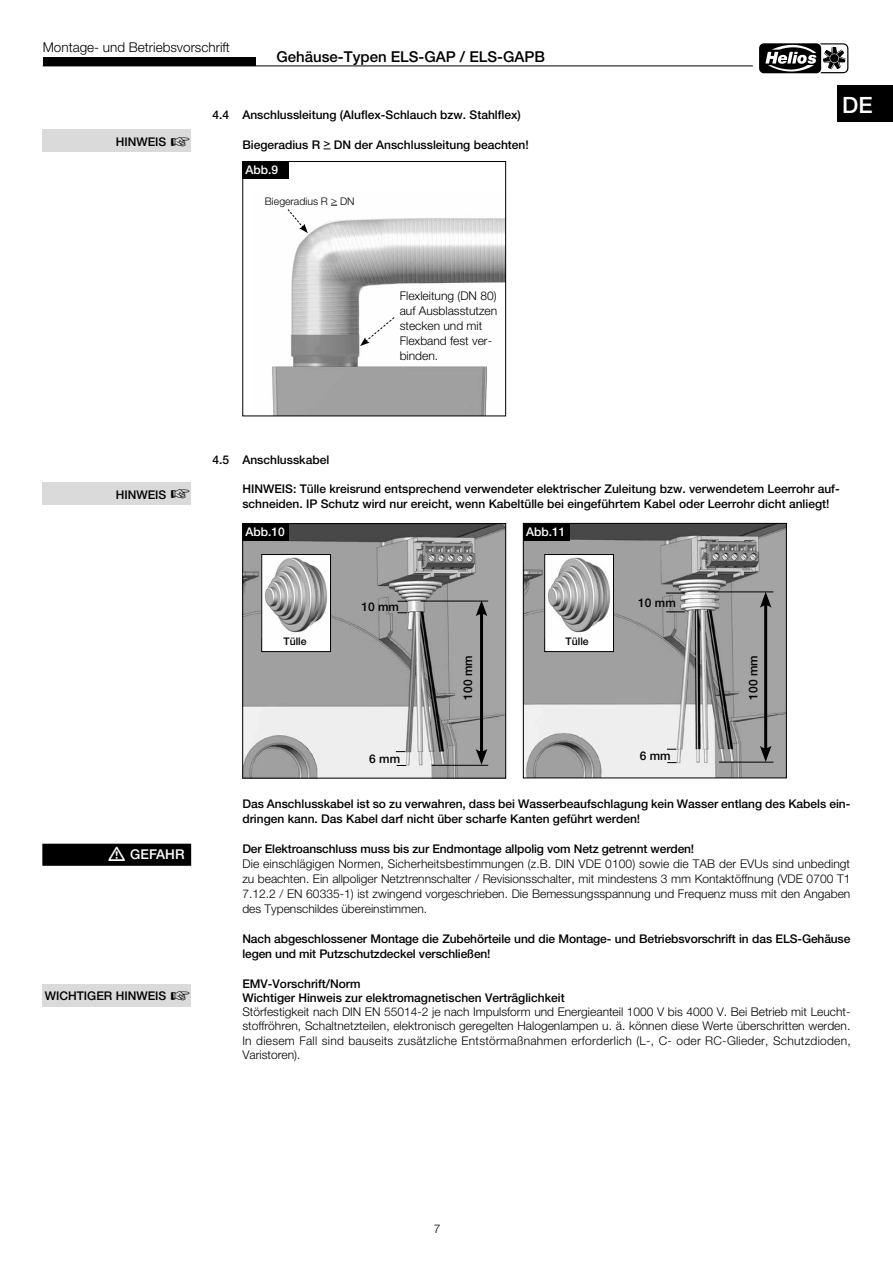
<style>
.page{position:relative;width:893px;height:1263px;background:#fff}
.page>*{position:absolute;margin:0;border:0;box-sizing:border-box;transform-origin:0 0}
.t1{font:500 22.5px "Helvetica Neue LTW1 G";color:#fff}
.t2{font:500 15px "Helvetica Neue LTW1 G";color:#000}
.t3{font:300 13.5px "Helvetica Neue LTW1 G";color:#000}
.t4{font:500 13.5px "Helvetica Neue LTW1 G";color:#fff}
.t5{font:500 12px/15px "Helvetica Neue LTW1 G";color:#000}
.t6{font:300 12px/15px "Helvetica Neue LTW1 G";color:#000;text-align:justify}
.t7{font:500 12px "Helvetica Neue LTW1 G";color:#fff}
.t8{font:300 10.5px "Helvetica Neue LTW1 G";color:#000}
.t9{font:500 10.5px "Helvetica Neue LTW1 G";color:#000}
.s1{font-family:"Arial";font-weight:400}
</style>
<div class="page">
<hr style="left:43px;top:66px;width:710px;height:1px;background:#000">
<div style="left:43px;top:57px;width:212px;height:9px;background:#000"></div>
<svg style="left:759px;top:43px;width:90px;height:31px"></svg>
<div style="left:759px;top:43px;width:62px;height:30px;background:#000;border-radius:5px"></div>
<svg style="left:765px;top:43px;width:83px;height:30px"></svg>
<div style="left:838px;top:85px;width:55px;height:36px;background:#000"></div>
<div style="left:42px;top:130px;width:149px;height:22px;background:#dadada"></div>
<img style="left:272px;top:204px;width:232px;height:210px">
<div style="left:242px;top:161px;width:264px;height:255px;border:1px solid #000"></div>
<div style="left:242px;top:161px;width:47px;height:17px;background:#000"></div>
<svg style="left:287px;top:208px;width:21px;height:25px"></svg>
<svg style="left:360px;top:316px;width:35px;height:30px"></svg>
<div style="left:42px;top:482px;width:149px;height:22px;background:#dadada"></div>
<img style="left:525px;top:525px;width:260px;height:251px">
<div style="left:523px;top:523px;width:264px;height:255px;border:1px solid #000"></div>
<div style="left:523px;top:523px;width:47px;height:17px;background:#000"></div>
<hr style="left:708px;top:591px;width:65px;height:1px;background:#000">
<hr style="left:719px;top:762px;width:54px;height:1px;background:#000">
<hr style="left:764px;top:602px;width:3px;height:149px;background:#000">
<svg style="left:760px;top:592px;width:11px;height:16px"></svg>
<svg style="left:760px;top:746px;width:11px;height:16px"></svg>
<div style="left:545px;top:554px;width:68px;height:97px;background:#fff"></div>
<img style="left:548px;top:557px;width:63px;height:76px">
<div style="left:544px;top:554px;width:70px;height:98px;border:1px solid #000"></div>
<svg style="left:666px;top:611px;width:19px;height:1px"></svg>
<svg style="left:666px;top:593px;width:19px;height:1px"></svg>
<img style="left:244px;top:525px;width:260px;height:251px">
<div style="left:242px;top:523px;width:264px;height:255px;border:1px solid #000"></div>
<div style="left:242px;top:523px;width:47px;height:17px;background:#000"></div>
<hr style="left:480px;top:611px;width:3px;height:143px;background:#000">
<svg style="left:476px;top:600px;width:11px;height:16px"></svg>
<svg style="left:476px;top:749px;width:11px;height:16px"></svg>
<hr style="left:421px;top:601px;width:67px;height:1px;background:#000">
<hr style="left:432px;top:765px;width:56px;height:1px;background:#000">
<div style="left:262px;top:554px;width:69px;height:97px;background:#fff"></div>
<img style="left:265px;top:557px;width:63px;height:76px">
<div style="left:261px;top:554px;width:70px;height:98px;border:1px solid #000"></div>
<div style="left:43px;top:844px;width:147px;height:21px;background:#000"></div>
<div style="left:42px;top:844px;width:149px;height:22px;border:2px solid #000"></div>
<div style="left:42px;top:984px;width:149px;height:22px;background:#dadada"></div>
<p class="t3" style="left:43px;top:39px;width:189px">Montage- und Betriebsvorschrift</p>
<p class="t2" style="left:277px;top:47px;width:270px">Gehäuse-Typen ELS-GAP / ELS-GAPB</p>
<p class="t5" style="left:116px;top:135px;width:52px">HINWEIS</p>
<p class="t5" style="left:213px;top:107px;width:310px">4.4 Anschlussleitung (Aluflex-Schlauch bzw. Stahlflex)</p>
<p class="t5" style="left:242px;top:137px;width:288px">Biegeradius R <span class="s1">&gt;</span> DN der Anschlussleitung beachten!</p>
<p class="t7" style="left:245px;top:162px;width:34px">Abb.9</p>
<p class="t8" style="left:265px;top:195px;width:91px">Biegeradius R &gt; DN</p>
<p class="t6" style="left:400px;top:288px;width:99px;text-align:left">Flexleitung (DN 80) auf Ausblasstutzen stecken und mit<br>Flexband fest ver&shy;binden.</p>
<h1 class="t1" style="left:842px;top:92px;width:32px">DE</h1>
<p class="t5" style="left:116px;top:487px;width:52px">HINWEIS</p>
<p class="t4" style="left:130px;top:846px;width:56px">GEFAHR</p>
<p class="t5" style="left:45px;top:989px;width:123px">WICHTIGER HINWEIS</p>
<p class="t5" style="left:213px;top:452px;width:118px">4.5 Anschlusskabel</p>
<p class="t5" style="left:242px;top:482px;width:599px">HINWEIS: Tülle kreisrund entsprechend verwendeter elektrischer Zuleitung bzw. verwendetem Leerrohr auf&shy;schneiden. IP Schutz wird nur ereicht, wenn Kabeltülle bei eingeführtem Kabel oder Leerrohr dicht anliegt!</p>
<p class="t7" style="left:245px;top:524px;width:41px">Abb.10</p>
<p class="t9" style="left:283px;top:635px;width:25px">Tülle</p>
<p class="t5" style="left:361px;top:599px;width:39px">10 mm</p>
<p class="t5" style="left:369px;top:751px;width:32px">6 mm</p>
<p class="t5" style="left:460px;top:700px;width:46px;rotate:-90deg">100 mm</p>
<p class="t7" style="left:526px;top:524px;width:41px">Abb.11</p>
<p class="t9" style="left:566px;top:635px;width:25px">Tülle</p>
<p class="t5" style="left:638px;top:595px;width:39px">10 mm</p>
<p class="t5" style="left:640px;top:749px;width:32px">6 mm</p>
<p class="t5" style="left:746px;top:700px;width:46px;rotate:-90deg">100 mm</p>
<p class="t5" style="left:242px;top:797px;width:610px">Das Anschlusskabel ist so zu verwahren, dass bei Wasserbeaufschlagung kein Wasser entlang des Kabels ein&shy;dringen kann. Das Kabel darf nicht über scharfe Kanten geführt werden!</p>
<p class="t5" style="left:242px;top:842px;width:453px">Der Elektroanschluss muss bis zur Endmontage allpolig vom Netz getrennt werden!</p>
<p class="t6" style="left:242px;top:857px;width:610px">Die einschlägigen Normen, Sicherheitsbestimmungen (z.B. DIN VDE 0100) sowie die TAB der EVUs sind unbedingt zu beachten. Ein allpoliger Netztrennschalter / Revisionsschalter, mit mindestens 3 mm Kontaktöffnung (VDE 0700 T1<br>7.12.2 / EN 60335-1) ist zwingend vorgeschrieben. Die Bemessungsspannung und Frequenz muss mit den Angaben des Typenschildes übereinstimmen.</p>
<p class="t5" style="left:242px;top:932px;width:610px">Nach abgeschlossener Montage die Zubehörteile und die Montage- und Betriebsvorschrift in das ELS-Gehäuse legen und mit Putzschutzdeckel verschließen!</p>
<p class="t5" style="left:242px;top:976px;width:324px;line-height:14.2px">EMV-Vorschrift/Norm<br>Wichtiger Hinweis zur elektromagnetischen Verträglichkeit</p>
<p class="t6" style="left:242px;top:1005px;width:610px;line-height:14.2px">Störfestigkeit nach DIN EN 55014-2 je nach Impulsform und Energieanteil 1000 V bis 4000 V. Bei Betrieb mit Leucht&shy;stoffröhren, Schaltnetzteilen, elektronisch geregelten Halogenlampen u. ä. können diese Werte überschritten werden.<br>In diesem Fall sind bauseits zusätzliche Entstörmaßnahmen erforderlich (L-, C- oder RC-Glieder, Schutzdioden, Varistoren).</p>
<p class="t6" style="left:434px;top:1221px;width:8px">7</p>
</div>
